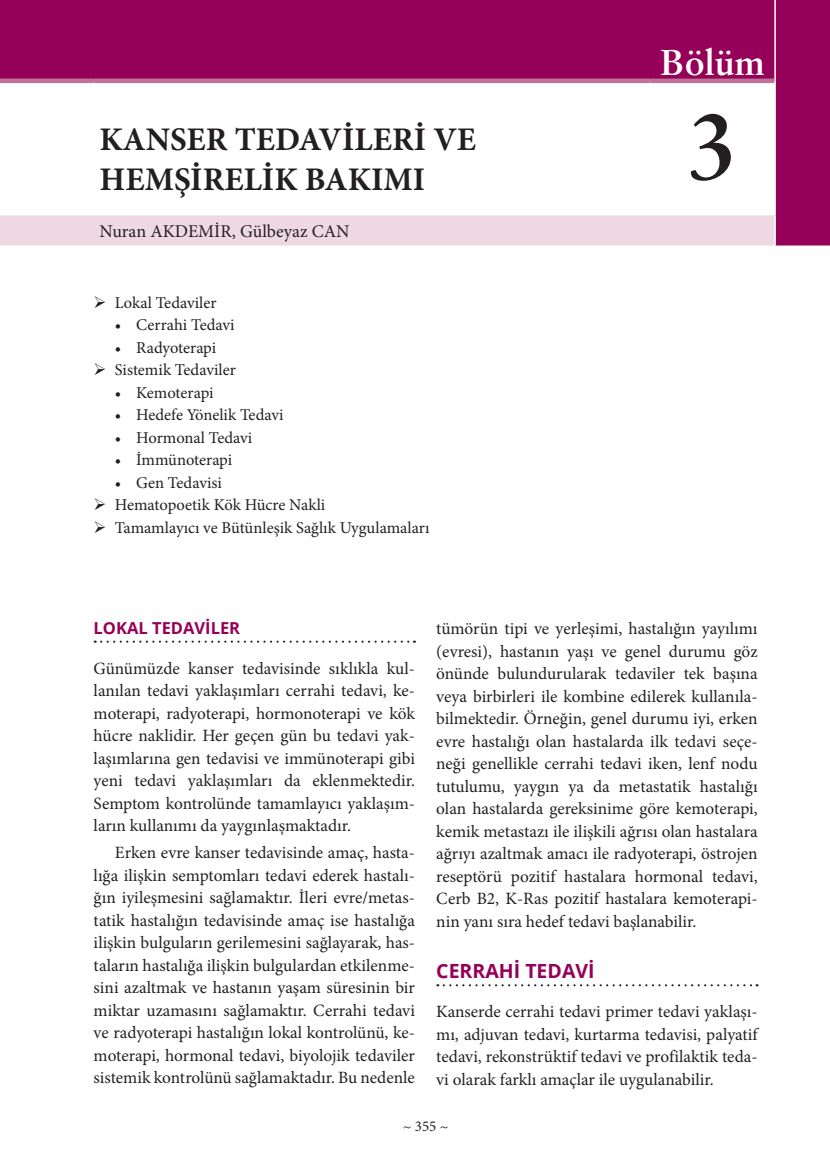
<style>
.page{position:relative;width:830px;height:1170px;background:#fff}
.page>*{position:absolute;margin:0;border:0;box-sizing:border-box;transform-origin:0 0}
.t1{font:700 93px "Sabon LT Std";color:#231f20}
.t2{font:700 36px "Sabon LT Std";color:#fff}
.bolum{font:700 33px/39.6px "Minion Pro";color:#231f20}
.baslik1{font:700 19.5px "Open Sans";color:#950058}
.bolum_yazar{font:18px "Minion Pro";color:#231f20}
.t3{font:17.25px/22.5px "Minion Pro";color:#231f20;text-align:justify}
.t4{font:16.5px "Minion Pro";color:#231f20}
.baslik1-2{font:700 16.5px "Open Sans";color:#950058}
.t5{font:15px "Minion Pro";color:#231f20}
</style>
<div class="page">
<svg style="left:95px;top:640px;width:320px;height:2px"></svg>
<svg style="left:437px;top:984px;width:320px;height:2px"></svg>
<svg style="left:0;top:0;width:829px;height:245px"></svg>
<div style="left:0;top:215px;width:774px;height:30px;background:#eed9e2"></div>
<hr style="left:774px;top:0;width:1px;height:81px;background:#fff">
<hr style="left:774px;top:81px;width:1px;height:134px;background:#fff">
<hr style="left:774px;top:215px;width:1px;height:30px;background:#fff">
<hr style="left:0;top:79px;width:94px;height:4px;background:#c07398">
<hr style="left:94px;top:79px;width:556px;height:4px;background:#c07398">
<hr style="left:650px;top:79px;width:124px;height:4px;background:#c07398">
<p class="t2" style="left:660px;top:40px;width:106px">Bölüm</p>
<p class="bolum" style="left:100px;top:119px;width:378px">KANSER TEDAVİLERİ VE<br>HEMŞİRELİK BAKIMI</p>
<p class="t1" style="left:686px;top:89px;width:53px">3</p>
<p class="bolum_yazar" style="left:100px;top:219px;width:251px">Nuran AKDEMİR, Gülbeyaz CAN</p>
<p class="t4" style="left:115px;top:291px;width:103px">Lokal Tedaviler</p>
<p class="t4" style="left:115px;top:314px;width:121px">• Cerrahi Tedavi</p>
<p class="t4" style="left:115px;top:336px;width:103px">• Radyoterapi</p>
<p class="t4" style="left:115px;top:359px;width:122px">Sistemik Tedaviler</p>
<p class="t4" style="left:115px;top:381px;width:100px">• Kemoterapi</p>
<p class="t4" style="left:115px;top:404px;width:170px">• Hedefe Yönelik Tedavi</p>
<p class="t4" style="left:115px;top:426px;width:139px">• Hormonal Tedavi</p>
<p class="t4" style="left:115px;top:449px;width:119px">• İmmünoterapi</p>
<p class="t4" style="left:115px;top:471px;width:108px">• Gen Tedavisi</p>
<p class="t4" style="left:115px;top:494px;width:212px">Hematopoetik Kök Hücre Nakli</p>
<p class="t4" style="left:115px;top:516px;width:316px">Tamamlayıcı ve Bütünleşik Sağlık Uygulamaları</p>
<p class="baslik1-2" style="left:94px;top:616px;width:148px">LOKAL TEDAVİLER</p>
<p class="t3" style="left:94px;top:657px;width:323px">Günümüzde kanser tedavisinde sıklıkla kul&shy;lanılan tedavi yaklaşımları cerrahi tedavi, ke&shy;moterapi, radyoterapi, hormonoterapi ve kök hücre naklidir. Her geçen gün bu tedavi yak&shy;laşımlarına gen tedavisi ve immünoterapi gibi yeni tedavi yaklaşımları da eklenmektedir.<br>Semptom kontrolünde tamamlayıcı yaklaşım&shy;ların kullanımı da yaygınlaşmaktadır.</p>
<p class="t3" style="left:94px;top:841px;width:323px;text-indent:21px">Erken evre kanser tedavisinde amaç, hasta&shy;lığa ilişkin semptomları tedavi ederek hastalı&shy;ğın iyileşmesini sağlamaktır. İleri evre/metas&shy;tatik hastalığın tedavisinde amaç ise hastalığa ilişkin bulguların gerilemesini sağlayarak, has&shy;taların hastalığa ilişkin bulgulardan etkilenme&shy;sini azaltmak ve hastanın yaşam süresinin bir miktar uzamasını sağlamaktır. Cerrahi tedavi ve radyoterapi hastalığın lokal kontrolünü, ke&shy;moterapi, hormonal tedavi, biyolojik tedaviler sistemik kontrolünü sağlamaktadır. Bu nedenle</p>
<p class="t3" style="left:436px;top:617px;width:323px">tümörün tipi ve yerleşimi, hastalığın yayılımı (evresi), hastanın yaşı ve genel durumu göz önünde bulundurularak tedaviler tek başına veya birbirleri ile kombine edilerek kullanıla&shy;bilmektedir. Örneğin, genel durumu iyi, erken evre hastalığı olan hastalarda ilk tedavi seçe&shy;neği genellikle cerrahi tedavi iken, lenf nodu tutulumu, yaygın ya da metastatik hastalığı olan hastalarda gereksinime göre kemoterapi, kemik metastazı ile ilişkili ağrısı olan hastalara ağrıyı azaltmak amacı ile radyoterapi, östrojen reseptörü pozitif hastalara hormonal tedavi, Cerb B2, K-Ras pozitif hastalara kemoterapi&shy;nin yanı sıra hedef tedavi başlanabilir.</p>
<p class="baslik1" style="left:436px;top:956px;width:160px">CERRAHİ TEDAVİ</p>
<p class="t3" style="left:436px;top:1000px;width:323px">Kanserde cerrahi tedavi primer tedavi yaklaşı&shy;mı, adjuvan tedavi, kurtarma tedavisi, palyatif tedavi, rekonstrüktif tedavi ve profilaktik teda&shy;vi olarak farklı amaçlar ile uygulanabilir.</p>
<p class="t5" style="left:402px;top:1116px;width:47px">~ 355 ~</p>
</div>
